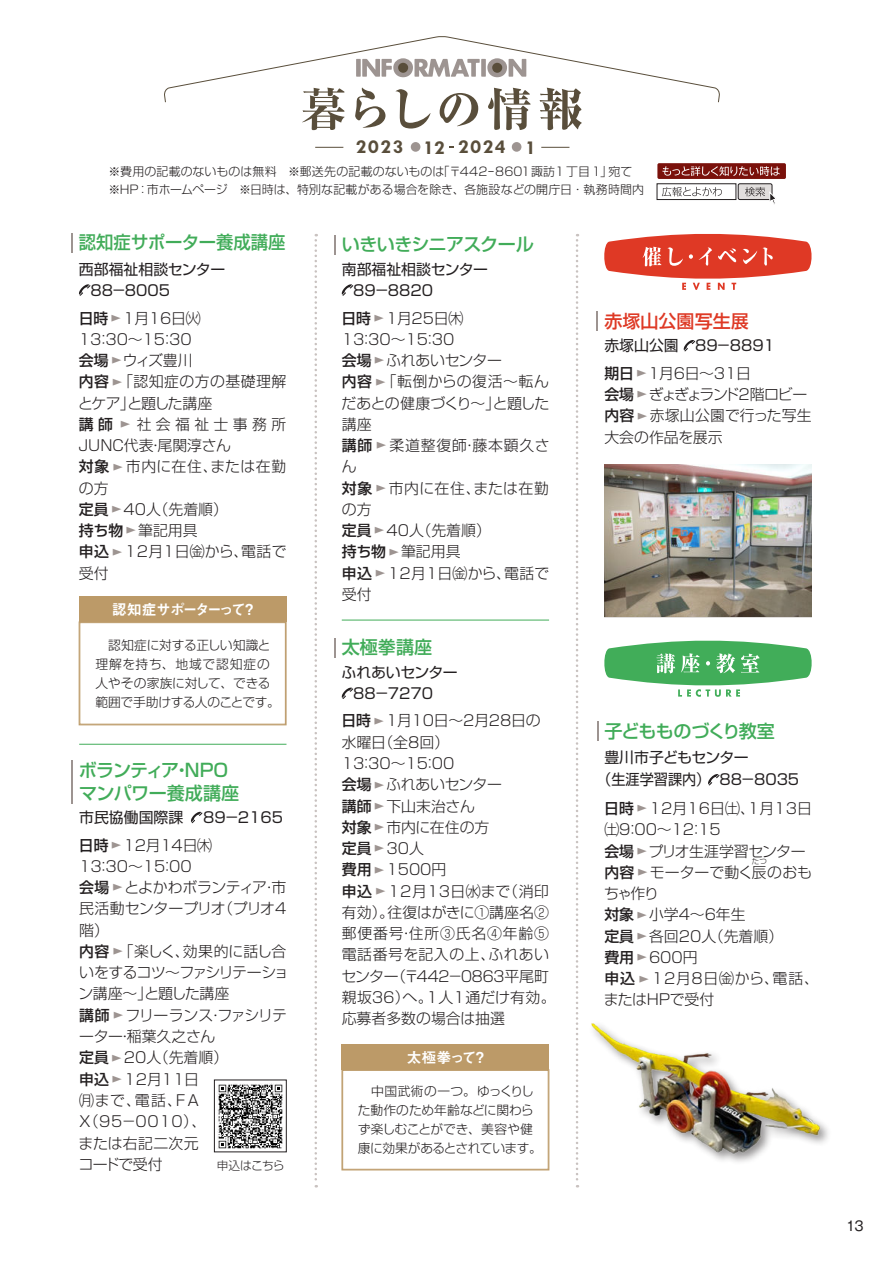
<style>
.page{position:relative;width:893px;height:1263px;background:#fff}
.page>*{position:absolute;margin:0;border:0;box-sizing:border-box;transform-origin:0 0}
.t1{font:700 20.1px "Tw Cen";letter-spacing:.085em;color:#594e3b}
.t2{font:500 18px/23px "Shin Go Pro";letter-spacing:-.02em;color:#41ac59}
.t3{font:500 18px "Shin Go Pro";color:#41ac59;scale:.96 1}
.t4{font:500 18px "Shin Go Pro";letter-spacing:-.045em;color:#41ac59}
.t5{font:500 18px "Shin Go Pro";color:#de3925}
.t6{font:300 14.85px/21.3px "Shin Go Pro";color:#231f20}
.t7{font:14.85px/21.3px "Shin Go Pro";color:#231f20}
.t8{font:300 14.85px/21.3px "Shin Go Pro";letter-spacing:-.025em;color:#231f20}
.t9{font:14.85px "Midashi Go Pro MB31";letter-spacing:-.145em;color:#fff}
.t10{font:14.85px "Midashi Go Pro MB31";letter-spacing:-.11em;color:#fff}
.t11{font:13.35px "Gothic MB101 Pro";color:#231f20}
.t12{font:300 12.75px/19.2px "Shin Go Pro";letter-spacing:-.02em;color:#231f20}
.t13{font:12px/18.6px "Shin Go Pro Light 90 msp RKSJ H";letter-spacing:.01em;color:#231f20}
.t14{font:300 11.7px "Shin Go Pro";letter-spacing:-.06em;color:#231f20}
.t15{font:300 7.5px "Shin Go Pro";color:#231f20}
.s1{font-weight:500}
.s2{font-weight:300}
</style>
<div class="page">
<svg style="left:164px;top:36px;width:556px;height:94px"></svg>
<div style="left:657px;top:184px;width:79px;height:16px;border:1px solid #231f20"></div>
<div style="left:657px;top:163px;width:129px;height:16px;background:#7a110b;border-radius:2px"></div>
<div style="left:738px;top:184px;width:34px;height:16px;background:#e1dedd;border-radius:2px"></div>
<div style="left:738px;top:184px;width:34px;height:16px;border:1px solid #231f20;border-radius:2px"></div>
<svg style="left:662px;top:187px;width:60px;height:9px"></svg>
<svg style="left:745px;top:187px;width:31px;height:17px"></svg>
<svg style="left:662px;top:166px;width:118px;height:10px"></svg>
<svg style="left:315px;top:147px;width:28px;height:1px"></svg>
<div style="left:411px;top:142px;width:9px;height:10px;background:#9d9491;border-radius:50%"></div>
<div style="left:512px;top:142px;width:9px;height:10px;background:#9d9491;border-radius:50%"></div>
<svg style="left:541px;top:147px;width:28px;height:1px"></svg>
<svg style="left:576px;top:234px;width:2px;height:953px"></svg>
<svg style="left:597px;top:722px;width:2px;height:19px"></svg>
<svg style="left:334px;top:236px;width:2px;height:19px"></svg>
<hr style="left:596px;top:311px;width:2px;height:20px;background:#9d9491">
<svg style="left:604px;top:234px;width:207px;height:56px"></svg>
<svg style="left:314px;top:234px;width:3px;height:953px"></svg>
<hr style="left:71px;top:233px;width:2px;height:20px;background:#9d9491">
<svg style="left:684px;top:340px;width:11px;height:11px"></svg>
<svg style="left:604px;top:641px;width:208px;height:56px"></svg>
<hr style="left:342px;top:620px;width:207px;height:1px;background:#41ac59">
<svg style="left:342px;top:284px;width:11px;height:12px"></svg>
<svg style="left:342px;top:688px;width:11px;height:11px"></svg>
<hr style="left:334px;top:638px;width:2px;height:20px;background:#9d9491">
<img style="left:604px;top:465px;width:208px;height:152px">
<svg style="left:79px;top:284px;width:11px;height:12px"></svg>
<img style="left:591px;top:1023px;width:237px;height:139px">
<svg style="left:708px;top:774px;width:11px;height:11px"></svg>
<hr style="left:79px;top:744px;width:207px;height:1px;background:#41ac59">
<img style="left:217px;top:1083px;width:66px;height:66px">
<svg style="left:79px;top:622px;width:207px;height:103px"></svg>
<div style="left:80px;top:622px;width:206px;height:102px;border:1px solid #bc9a68"></div>
<div style="left:79px;top:596px;width:207px;height:26px;background:#bc9a68"></div>
<svg style="left:342px;top:1070px;width:207px;height:100px"></svg>
<div style="left:342px;top:1070px;width:206px;height:99px;border:1px solid #bc9a68"></div>
<div style="left:342px;top:1045px;width:207px;height:25px;background:#bc9a68"></div>
<svg style="left:191px;top:812px;width:11px;height:11px"></svg>
<hr style="left:71px;top:760px;width:2px;height:44px;background:#9d9491">
<h1 class="t1" style="left:356px;top:134px;width:49px">2023</h1>
<h1 class="t1" style="left:458px;top:134px;width:80px">2024 1</h1>
<h1 class="t1" style="left:424px;top:135px;width:23px">12</h1>
<p class="t13" style="left:108px;top:160px;width:537px">※費用の記載のないものは無料　※郵送先の記載のないものは「〒442ー 8601諏訪1丁目1」宛て※HP：市ホームページ　※日時は、特別な記載がある場合を除き、各施設などの開庁日・執務時間内</p>
<p class="t3" style="left:79px;top:227px;width:217px">認知症サポーター養成講座</p>
<p class="t7" style="left:90px;top:257px;width:136px;text-indent:-11px">西部福祉相談センター<br>88－8005</p>
<p class="t6" style="left:78px;top:305px;width:210px"><span class="s1">日時</span><sup>⇔</sup>1月16日㈫<br>13：30～15：30<br><span class="s1">会場</span><sup>⇔</sup>ウィズ豊川<br><span class="s1">内容</span><sup>⇔</sup>「認知症の方の基礎理解とケア」と題した講座<br><span class="s1">講師</span> <sup>⇔</sup>社会福祉士事務所<br>JUNC代表・尾関淳さん<br><span class="s1">対象</span><sup>⇔</sup>市内に在住、または在勤の方<br><span class="s1">定員</span><sup>⇔</sup>40人（先着順）<br><span class="s1">持ち物</span><sup>⇔</sup>筆記用具<br><span class="s1">申込</span><sup>⇔</sup>12月1日㈮から、電話で受付</p>
<p class="t9" style="left:112px;top:597px;width:146px">認知症サポーターって？</p>
<p class="t12" style="left:95px;top:633px;width:186px;text-indent:13px">認知症に対する正しい知識と理解を持ち、地域で認知症の人やその家族に対して、できる範囲で手助けする人のことです。</p>
<p class="t2" style="left:79px;top:756px;width:162px">ボランティア・NPOマンパワー養成講座</p>
<p class="t7" style="left:79px;top:802px;width:205px;line-height:27.6px">市民協働国際課 　89－2165<span class="s1">日時</span><sup>⇔</sup><span class="s2">12月14日㈭</span></p>
<p class="t8" style="left:79px;top:854px;width:212px">13：30～15：00<br><span class="s1">会場</span><sup>⇔</sup>とよかわボランティア・市民活動センタープリオ（プリオ4階）<br><span class="s1">内容</span><sup>⇔</sup>「楽しく、効果的に話し合いをするコツ～ファシリテーション講座～」と題した講座<br><span class="s1">講師</span> <sup>⇔</sup>フリーランス・ファシリテーター・稲葉久之さん<br><span class="s1">定員</span><sup>⇔</sup>20人（先着順）</p>
<p class="t6" style="left:77px;top:1066px;width:130px"><span class="s1">申込</span><sup>⇔</sup>12月11日㈪まで、電話、ＦＡ<br>Ｘ（95－0010）、または右記二次元コードで受付</p>
<p class="t14" style="left:217px;top:1156px;width:69px">申込はこちら</p>
<p class="t2" style="left:342px;top:231px;width:194px">いきいきシニアスクール</p>
<p class="t7" style="left:353px;top:257px;width:136px;text-indent:-11px">南部福祉相談センター<br>89－8820</p>
<p class="t6" style="left:341px;top:305px;width:210px"><span class="s1">日時</span><sup>⇔</sup>1月25日㈭<br>13：30～15：30<br><span class="s1">会場</span><sup>⇔</sup>ふれあいセンター<br><span class="s1">内容</span><sup>⇔</sup>「転倒からの復活～転んだあとの健康づくり～」と題した講座<br><span class="s1">講師</span><sup>⇔</sup>柔道整復師・藤本顕久さん<br><span class="s1">対象</span><sup>⇔</sup>市内に在住、または在勤の方<br><span class="s1">定員</span><sup>⇔</sup>40人（先着順）<br><span class="s1">持ち物</span><sup>⇔</sup>筆記用具<br><span class="s1">申込</span><sup>⇔</sup>12月1日㈮から、電話で受付</p>
<p class="t2" style="left:342px;top:634px;width:92px">太極拳講座</p>
<p class="t7" style="left:353px;top:659px;width:106px;text-indent:-12px">ふれあいセンター<br>88－7270</p>
<p class="t6" style="left:341px;top:708px;width:216px"><span class="s1">日時</span><sup>⇔</sup>1月10日～2月28日の水曜日（全8回）<br>13：30～15：00<br><span class="s1">会場</span><sup>⇔</sup>ふれあいセンター<br><span class="s1">講師</span><sup>⇔</sup>下山末治さん<br><span class="s1">対象</span><sup>⇔</sup>市内に在住の方<br><span class="s1">定員</span><sup>⇔</sup>30人<br><span class="s1">費用</span><sup>⇔</sup>1500円<br><span class="s1">申込</span><sup>⇔</sup>12月13日㈬まで（消印有効）。往復はがきに①講座名②郵便番号・住所③氏名④年齢⑤電話番号を記入の上、ふれあいセンター（〒４４２－０８６３平尾町親坂３６）へ。1人1通だけ有効。応募者多数の場合は抽選</p>
<p class="t10" style="left:407px;top:1045px;width:82px">太極拳って？</p>
<p class="t12" style="left:358px;top:1079px;width:186px;text-indent:13px">中国武術の一つ。ゆっくりした動作のため年齢などに関わらず楽しむことができ、美容や健康に効果があるとされています。</p>
<p class="t5" style="left:604px;top:306px;width:146px">赤塚山公園写生展</p>
<p class="t7" style="left:604px;top:330px;width:172px;line-height:27.6px">赤塚山公園 89－8891<span class="s1">期日</span><sup>⇔</sup><span class="s2">１月6日～31日</span></p>
<p class="t6" style="left:604px;top:382px;width:209px"><span class="s1">会場</span><sup>⇔</sup>ぎょぎょランド2階ロビー<span class="s1">内容</span><sup>⇔</sup>赤塚山公園で行った写生大会の作品を展示</p>
<p class="t4" style="left:604px;top:716px;width:172px">子どもものづくり教室</p>
<p class="t7" style="left:597px;top:744px;width:203px;line-height:22.4px;text-indent:7px">豊川市子どもセンター<br>（生涯学習課内） 88－8035</p>
<p class="t6" style="left:604px;top:796px;width:209px"><span class="s1">日時</span><sup>⇔</sup>12月16日㈯、1月13日㈯9：00～12：15<br><span class="s1">会場</span><sup>⇔</sup>プリオ生涯学習センター<span class="s1">内容</span><sup>⇔</sup>モーターで動く辰のおも</p>
<p class="t15" style="left:752px;top:855px;width:16px">たつ</p>
<p class="t6" style="left:604px;top:881px;width:217px">ちゃ作り<br><span class="s1">対象</span><sup>⇔</sup>小学4～6年生<br><span class="s1">定員</span><sup>⇔</sup>各回20人（先着順）<br><span class="s1">費用</span><sup>⇔</sup>600円<br><span class="s1">申込</span><sup>⇔</sup>12月8日㈮から、電話、またはHPで受付</p>
<p class="t11" style="left:846px;top:1215px;width:19px">13</p>
</div>
